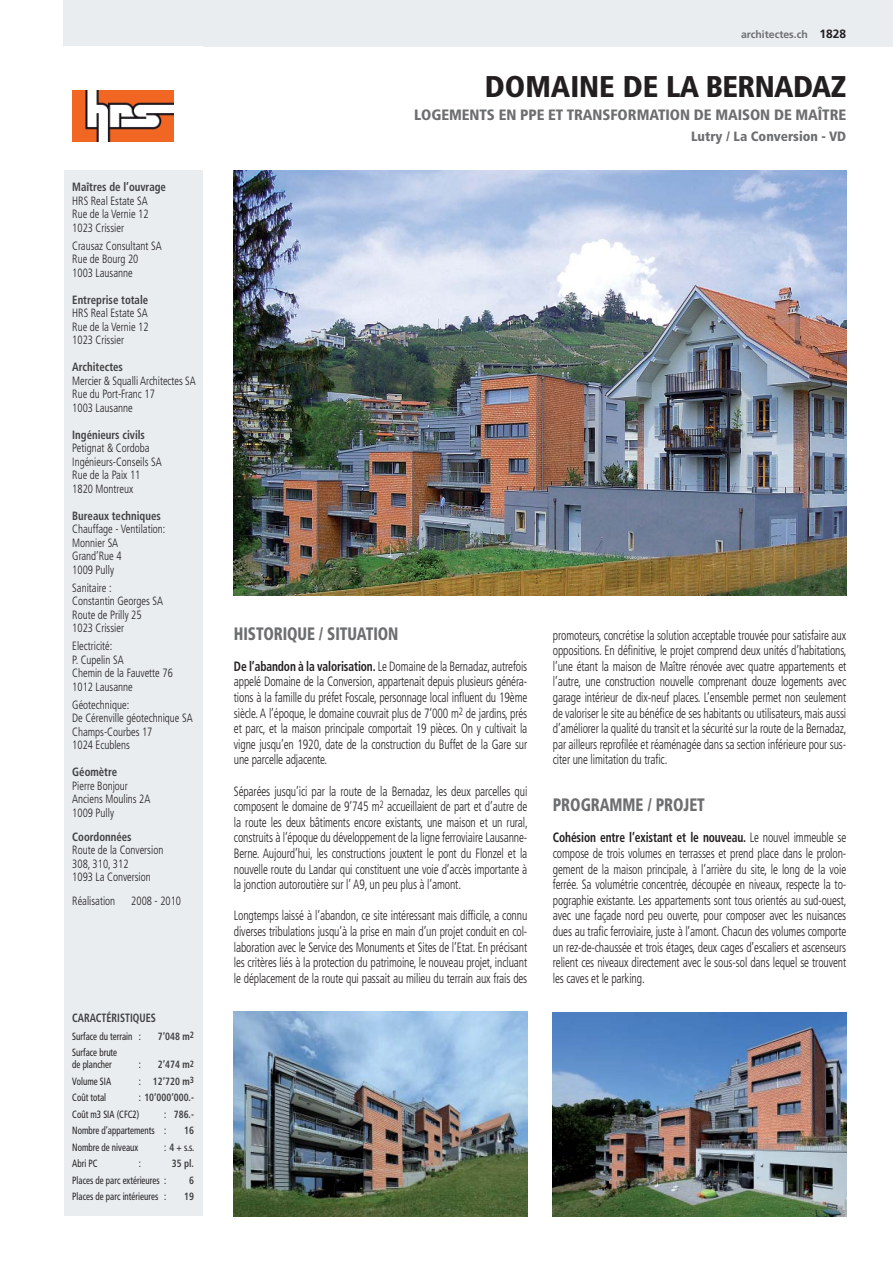
<style>
.page{position:relative;width:893px;height:1263px;background:#fff}
.page>*{position:absolute;margin:0;border:0;box-sizing:border-box;transform-origin:0 0}
.t1{font:900 condensed 30px "Frutiger";letter-spacing:-.02em;color:#231f20}
.t2{font:900 condensed 18px "Frutiger";letter-spacing:-.005em;color:#6d6e70;scale:.85 1}
.t3{font:900 condensed 15px "Frutiger";letter-spacing:-.005em;color:#6d6e70}
.t4{font:300 condensed 13.5px/15.6px "Frutiger";letter-spacing:-.01em;color:#231f20;text-align:justify;scale:.85 1}
.t5{font:900 condensed 13.5px "Frutiger";color:#6d6e70}
.t6{font:300 condensed 12px/13.5px "Frutiger";color:#231f20;scale:.9 1}
.t7{font:700 condensed 12px "Frutiger";color:#404041;scale:.9 1}
.t8{font:700 condensed 12px "Frutiger";color:#404041;scale:.85 1}
.t9{font:condensed 10.5px/16.5px "Frutiger";color:#231f20;scale:.85 1}
.t10{font:700 condensed 10.5px "Frutiger";color:#404041;scale:.9 1}
.t11{font:700 10.5px "Frutiger";color:#6d6e70}
.s1{font-size:9px}
.s2{font-weight:400;color:#231f20}
.s3{font-weight:700;color:#404041}
.s4{font-size:12px;color:#231f20}
.s5{font-weight:700}
</style>
<div class="page">
<div style="left:64px;top:170px;width:138px;height:1046px;background:#e9edf0"></div>
<div style="left:64px;top:0;width:829px;height:47px;background:#e9edf0"></div>
<img style="left:234px;top:1012px;width:293px;height:204px">
<img style="left:72px;top:91px;width:101px;height:50px">
<img style="left:553px;top:1012px;width:293px;height:204px">
<img style="left:234px;top:170px;width:612px;height:425px">
<p class="t7" style="left:72px;top:182px;width:106px">Maîtres de l’ouvrage</p>
<p class="t6" style="left:72px;top:195px;width:86px;text-align:justify">HRS Real Estate SA Rue de la Vernie 12<br>1023 Crissier</p>
<p class="t6" style="left:72px;top:240px;width:101px">Crausaz Consultant SA<br>Rue de Bourg 20<br>1003 Lausanne</p>
<p class="t7" style="left:72px;top:295px;width:86px">Entreprise totale</p>
<p class="t6" style="left:72px;top:307px;width:86px;text-align:justify">HRS Real Estate SA Rue de la Vernie 12<br>1023 Crissier</p>
<p class="t7" style="left:72px;top:362px;width:58px">Architectes</p>
<p class="t6" style="left:72px;top:375px;width:139px">Mercier &amp; Squalli Architectes SA<br>Rue du Port-Franc 17<br>1003 Lausanne</p>
<p class="t7" style="left:72px;top:430px;width:82px">Ingénieurs civils</p>
<p class="t6" style="left:72px;top:442px;width:101px">Petignat &amp; Cordoba<br>Ingénieurs-Conseils SA<br>Rue de la Paix 11<br>1820 Montreux</p>
<p class="t7" style="left:72px;top:511px;width:100px">Bureaux techniques</p>
<p class="t6" style="left:72px;top:523px;width:105px">Chauffage - Ventilation:<br>Monnier SA<br>Grand’Rue 4<br>1009 Pully</p>
<p class="t6" style="left:72px;top:582px;width:102px">Sanitaire :<br>Constantin Georges SA<br>Route de Prilly 25<br>1023 Crissier</p>
<p class="t6" style="left:72px;top:640px;width:113px">Electricité:<br>P. Cupelin SA<br>Chemin de la Fauvette 76<br>1012 Lausanne</p>
<p class="t6" style="left:72px;top:699px;width:135px">Géotechnique:<br>De Cérenville géotechnique SA<br>Champs-Courbes 17<br>1024 Ecublens</p>
<p class="t7" style="left:72px;top:767px;width:51px">Géomètre</p>
<p class="t6" style="left:72px;top:780px;width:88px">Pierre Bonjour<br>Anciens Moulins 2A<br>1009 Pully</p>
<p class="t7" style="left:72px;top:832px;width:67px">Coordonnées</p>
<p class="t6" style="left:72px;top:844px;width:103px">Route de la Conversion<br>308, 310, 312<br>1093 La Conversion</p>
<p class="t6" style="left:72px;top:895px;width:49px">Réalisation</p>
<p class="t6" style="left:131px;top:895px;width:57px">2008 - 2010</p>
<p class="t8" style="left:72px;top:1012px;width:100px">CARACTÉRISTIQUES</p>
<p class="t9" style="left:72px;top:1028px;width:82px">Surface du terrain :</p>
<p class="t10" style="left:158px;top:1032px;width:42px">7’048 m<span class="s1">2</span></p>
<p class="t9" style="left:72px;top:1047px;width:54px;line-height:12px">Surface brute de plancher</p>
<p class="t9" style="left:139px;top:1057px;width:4px">:</p>
<p class="t10" style="left:158px;top:1060px;width:42px">2’474 m<span class="s1">2</span></p>
<p class="t9" style="left:72px;top:1073px;width:47px">Volume SIA</p>
<p class="t10" style="left:139px;top:1077px;width:63px"><span class="s2">:</span> 12’720 m<span class="s1">3</span></p>
<p class="t9" style="left:72px;top:1090px;width:41px">Coût total</p>
<p class="t9" style="left:72px;top:1090px;width:145px;text-indent:66px">: <span class="s3">10’000’000.-<br></span>Coût m3 SIA (CFC2)</p>
<p class="t9" style="left:72px;top:1106px;width:145px;text-indent:92px">: <span class="s3">786.-<br></span>Nombre d’appartements :</p>
<p class="t10" style="left:184px;top:1126px;width:12px">16</p>
<p class="t9" style="left:72px;top:1139px;width:79px">Nombre de niveaux</p>
<p class="t9" style="left:164px;top:1139px;width:37px">: <span class="s3">4</span> + s.s.</p>
<p class="t9" style="left:72px;top:1156px;width:31px">Abri PC</p>
<p class="t9" style="left:139px;top:1156px;width:4px">:</p>
<p class="t10" style="left:172px;top:1159px;width:26px">35 pl.</p>
<p class="t9" style="left:72px;top:1172px;width:112px">Places de parc extérieures :</p>
<p class="t10" style="left:189px;top:1176px;width:7px">6</p>
<p class="t9" style="left:72px;top:1189px;width:112px">Places de parc intérieures :</p>
<p class="t10" style="left:184px;top:1192px;width:12px">19</p>
<p class="t11" style="left:741px;top:30px;width:107px">architectes.ch <span class="s4">1828</span></p>
<h1 class="t1" style="left:485px;top:75px;width:363px">DOMAINE DE LA BERNADAZ</h1>
<p class="t3" style="left:414px;top:109px;width:434px">LOGEMENTS EN PPE ET TRANSFORMATION DE MAISON DE MAÎTRE</p>
<p class="t5" style="left:691px;top:131px;width:157px">Lutry / La Conversion - VD</p>
<h2 class="t2" style="left:234px;top:626px;width:195px">HISTORIQUE / SITUATION</h2>
<p class="t4" style="left:234px;top:659px;width:347px"><span class="s5">De l’abandon à la valorisation.</span> Le Domaine de la Bernadaz, autrefois appelé Domaine de la Conversion, appartenait depuis plusieurs généra&shy;tions à la famille du préfet Foscale, personnage local influent du 19ème siècle. A l’époque, le domaine couvrait plus de 7’000 m<sup>2</sup> de jardins, prés et parc, et la maison principale comportait 19 pièces. On y cultivait la vigne jusqu’en 1920, date de la construction du Buffet de la Gare sur une parcelle adjacente.</p>
<p class="t4" style="left:234px;top:784px;width:347px">Séparées jusqu’ici par la route de la Bernadaz, les deux parcelles qui composent le domaine de 9’745 m<sup>2</sup> accueillaient de part et d’autre de la route les deux bâtiments encore existants, une maison et un rural, construits à l’époque du développement de la ligne ferroviaire Lausanne-Berne. Aujourd’hui, les constructions jouxtent le pont du Flonzel et la nouvelle route du Landar qui constituent une voie d’accès importante à la jonction autoroutière sur l’ A9, un peu plus à l’amont.</p>
<p class="t4" style="left:234px;top:909px;width:347px">Longtemps laissé à l’abandon, ce site intéressant mais difficile, a connu diverses tribulations jusqu’à la prise en main d’un projet conduit en col&shy;laboration avec le Service des Monuments et Sites de l’Etat. En précisant les critères liés à la protection du patrimoine, le nouveau projet, incluant le déplacement de la route qui passait au milieu du terrain aux frais des</p>
<p class="t4" style="left:553px;top:628px;width:347px">promoteurs, concrétise la solution acceptable trouvée pour satisfaire aux oppositions. En définitive, le projet comprend deux unités d’habitations, l’une étant la maison de Maître rénovée avec quatre appartements et l’autre, une construction nouvelle comprenant douze logements avec garage intérieur de dix-neuf places. L’ensemble permet non seulement de valoriser le site au bénéfice de ses habitants ou utilisateurs, mais aussi d’améliorer la qualité du transit et la sécurité sur la route de la Bernadaz, par ailleurs reprofilée et réaménagée dans sa section inférieure pour sus&shy;citer une limitation du trafic.</p>
<h2 class="t2" style="left:553px;top:798px;width:180px">PROGRAMME / PROJET</h2>
<p class="t4" style="left:553px;top:831px;width:347px"><span class="s5">Cohésion entre l’existant et le nouveau.</span> Le nouvel immeuble se compose de trois volumes en terrasses et prend place dans le prolon&shy;gement de la maison principale, à l’arrière du site, le long de la voie ferrée. Sa volumétrie concentrée, découpée en niveaux, respecte la to&shy;pographie existante. Les appartements sont tous orientés au sud-ouest, avec une façade nord peu ouverte, pour composer avec les nuisances dues au trafic ferroviaire, juste à l’amont. Chacun des volumes comporte un rez-de-chaussée et trois étages, deux cages d’escaliers et ascenseurs relient ces niveaux directement avec le sous-sol dans lequel se trouvent les caves et le parking.</p>
</div>
